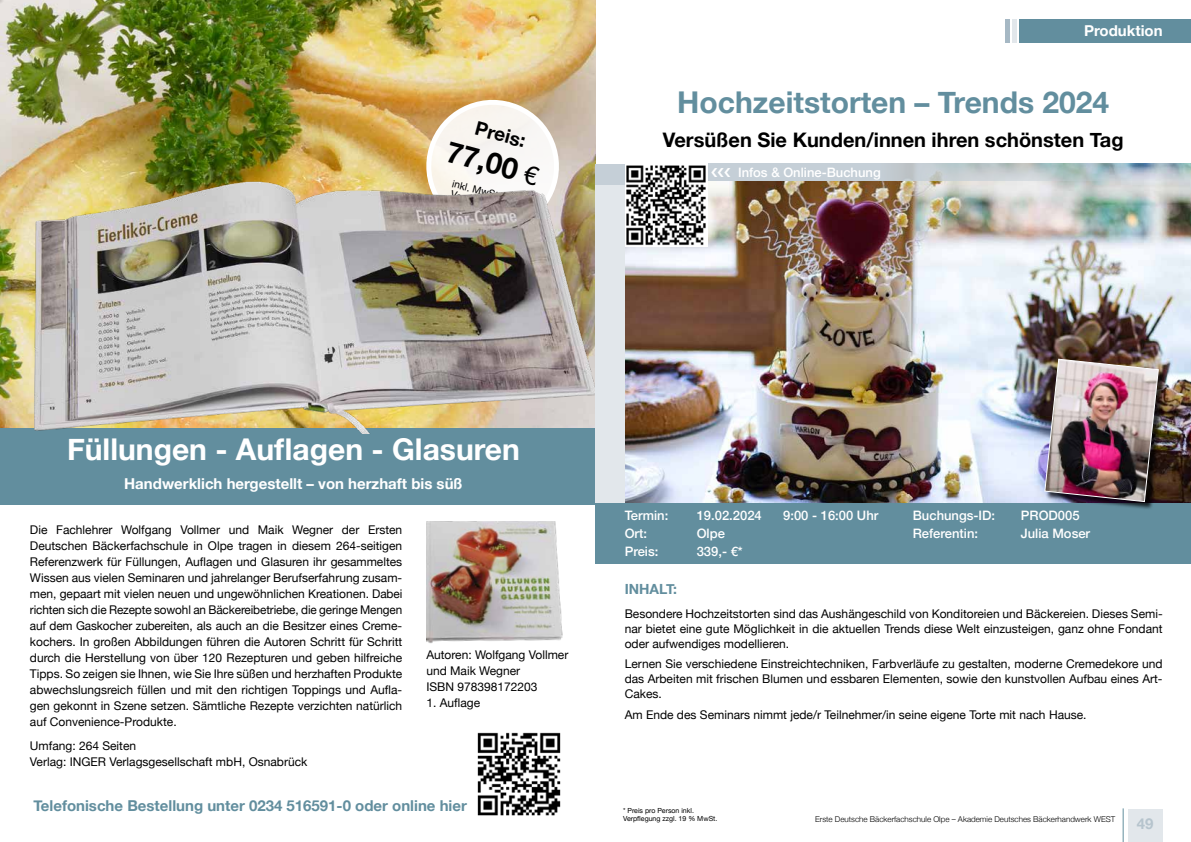
<style>
.page{position:relative;width:1191px;height:842px;background:#fff}
.page>*{position:absolute;margin:0;border:0;box-sizing:border-box;transform-origin:0 0}
.t1{font:700 30px "Helvetica Neue";color:#fff}
.t2{font:700 30px "Helvetica Neue";color:#628e9e}
.t3{font:700 29.1px "Helvetica Neue";color:#000}
.t4{font:700 20px "Helvetica Neue";color:#000}
.t5{font:700 19.1px "Helvetica Neue";color:#000}
.t6{font:700 15px "Helvetica Neue";color:#628e9e}
.t7{font:700 15px "Helvetica Neue";color:#fff}
.t8{font:700 15px "Helvetica Neue";color:#b6c4cd}
.t9{font:700 14px "Helvetica Neue";color:#628e9e}
.t10{font:500 13px "Helvetica Neue";color:#fff}
.t11{font:12px/16px "Helvetica Neue";color:#000;text-align:justify}
.t12{font:10.1px "Helvetica Neue";color:#000}
.t13{font:300 8px "Helvetica Neue";color:#000}
.t14{font:7px/8px "Helvetica Neue";color:#000}
</style>
<div class="page">
<div style="left:1019px;top:20px;width:172px;height:23px;background:#628e9e"></div>
<div style="left:1012px;top:20px;width:5px;height:23px;background:#e2e7eb"></div>
<div style="left:1005px;top:20px;width:5px;height:23px;background:#a6b8c4"></div>
<div style="left:1128px;top:808px;width:34px;height:34px;background:#e2e7eb"></div>
<hr style="left:1122px;top:808px;width:1px;height:34px;background:#628e9e">
<div style="left:0;top:414px;width:595px;height:91px;background:#628e9e"></div>
<img style="left:0;top:0;width:595px;height:163px">
<img style="left:477px;top:732px;width:84px;height:84px">
<img style="left:426px;top:521px;width:137px;height:123px">
<img style="left:0;top:163px;width:596px;height:271px">
<img style="left:624px;top:181px;width:567px;height:322px">
<div style="left:595px;top:503px;width:596px;height:60px;background:#628e9e"></div>
<div style="left:707px;top:164px;width:168px;height:17px;background:#c5cfd7"></div>
<svg style="left:875px;top:164px;width:316px;height:17px;background:#bac7cb"></svg>
<img style="left:624px;top:164px;width:83px;height:83px">
<div style="left:595px;top:184px;width:29px;height:319px;background:#e2e7eb"></div>
<div style="left:595px;top:164px;width:29px;height:20px;background:#c5cfd7"></div>
<div style="left:1045px;top:360px;width:122px;height:150px;background:#000;opacity:.75"></div>
<img style="left:1044px;top:358px;width:115px;height:144px">
<svg style="left:413px;top:87px;width:158px;height:152px"></svg>
<h3 class="t5" style="left:479px;top:113px;width:53px;rotate:15deg">Preis:</h3>
<h2 class="t3" style="left:453px;top:129px;width:74px;rotate:15deg">77,00</h2>
<p class="t12" style="left:454px;top:176px;width:75px;rotate:15deg">inkl. MwSt. zzgl.</p>
<p class="t7" style="left:1084px;top:19px;width:80px">Produktion</p>
<h1 class="t2" style="left:677px;top:79px;width:433px">Hochzeitstorten – Trends 2024</h1>
<h3 class="t4" style="left:663px;top:124px;width:462px">Versüßen Sie Kunden/innen ihren schönsten Tag</h3>
<p class="t10" style="left:738px;top:162px;width:144px">Infos &amp; Online-Buchung</p>
<h1 class="t1" style="left:67px;top:426px;width:454px">Füllungen - Auflagen - Glasuren</h1>
<p class="t7" style="left:124px;top:472px;width:340px">Handwerklich hergestellt – von herzhaft bis süß</p>
<p class="t11" style="left:30px;top:522px;width:374px">Die Fachlehrer Wolfgang Vollmer und Maik Wegner der Ersten Deutschen Bäckerfachschule in Olpe tragen in diesem 264-seitigen Referenzwerk für Füllungen, Auflagen und Glasuren ihr gesammeltes Wissen aus vielen Seminaren und jahrelanger Berufserfahrung zusam&shy;men, gepaart mit vielen neuen und ungewöhnlichen Kreationen. Dabei richten sich die Rezepte sowohl an Bäckereibetriebe, die geringe Mengen auf dem Gaskocher zubereiten, als auch an die Besitzer eines Creme&shy;kochers. In großen Abbildungen führen die Autoren Schritt für Schritt durch die Herstellung von über 120 Rezepturen und geben hilfreiche Tipps. So zeigen sie Ihnen, wie Sie Ihre süßen und herzhaften Produkte abwechslungsreich füllen und mit den richtigen Toppings und Aufla&shy;gen gekonnt in Szene setzen. Sämtliche Rezepte verzichten natürlich auf Convenience-Produkte.</p>
<p class="t11" style="left:30px;top:739px;width:279px">Umfang: 264 Seiten<br>Verlag: INGER Verlagsgesellschaft mbH, Osnabrück</p>
<p class="t6" style="left:33px;top:794px;width:435px">Telefonische Bestellung unter 0234 516591-0 oder online hier</p>
<p class="t11" style="left:426px;top:648px;width:144px;text-align:left">Autoren: Wolfgang Vollmer und Maik Wegner<br>ISBN 978398172203</p>
<p class="t11" style="left:426px;top:696px;width:55px">1. Auflage</p>
<p class="t10" style="left:624px;top:505px;width:45px">Termin:</p>
<p class="t10" style="left:696px;top:505px;width:67px">19.02.2024</p>
<p class="t10" style="left:783px;top:505px;width:97px">9:00 - 16:00 Uhr</p>
<p class="t10" style="left:912px;top:505px;width:84px">Buchungs-ID:</p>
<p class="t10" style="left:1020px;top:505px;width:60px">PROD005</p>
<p class="t10" style="left:624px;top:523px;width:24px">Ort:</p>
<p class="t10" style="left:696px;top:523px;width:30px">Olpe</p>
<p class="t10" style="left:912px;top:523px;width:67px">Referentin:</p>
<p class="t10" style="left:1020px;top:523px;width:71px">Julia Moser</p>
<p class="t10" style="left:624px;top:541px;width:35px">Preis:</p>
<p class="t10" style="left:696px;top:541px;width:48px">339,- €*</p>
<p class="t9" style="left:624px;top:578px;width:54px">INHALT:</p>
<p class="t11" style="left:624px;top:606px;width:539px;line-height:15px">Besondere Hochzeitstorten sind das Aushängeschild von Konditoreien und Bäckereien. Dieses Semi&shy;nar bietet eine gute Möglichkeit in die aktuellen Trends diese Welt einzusteigen, ganz ohne Fondant oder aufwendiges modellieren.</p>
<p class="t11" style="left:624px;top:657px;width:539px;line-height:15px">Lernen Sie verschiedene Einstreichtechniken, Farbverläufe zu gestalten, moderne Cremedekore und das Arbeiten mit frischen Blumen und essbaren Elementen, sowie den kunstvollen Aufbau eines Art-Cakes.</p>
<p class="t11" style="left:624px;top:707px;width:463px">Am Ende des Seminars nimmt jede/r Teilnehmer/in seine eigene Torte mit nach Hause.</p>
<p class="t14" style="left:623px;top:807px;width:96px">* Preis pro Person inkl.<br>Verpflegung zzgl. 19 % MwSt.</p>
<p class="t13" style="left:815px;top:812px;width:302px">Erste Deutsche Bäckerfachschule Olpe – Akademie Deutsches Bäckerhandwerk WEST</p>
<p class="t8" style="left:1136px;top:812px;width:18px">49</p>
</div>
